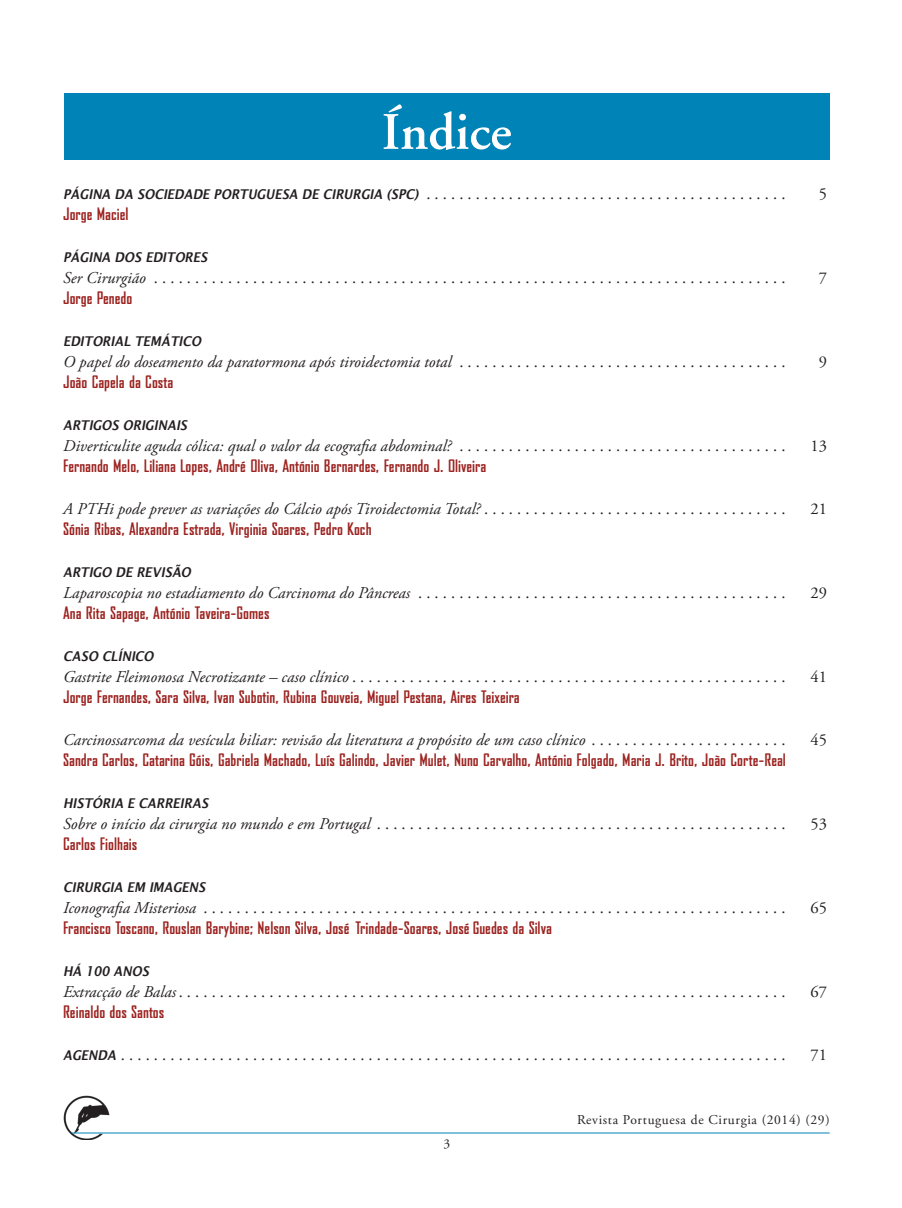
<style>
.page{position:relative;width:902px;height:1208px;background:#fff}
.page>*{position:absolute;margin:0;border:0;box-sizing:border-box;transform-origin:0 0}
.t1{font:600 52.5px "Adobe Garamond";color:#fff}
.Autor{font:700 16.5px "Agency";color:#9c2320}
._01_Titulo{font:italic 16.5px "Adobe Garamond Pro";color:#231f20}
.Texto{font:16.5px "Adobe Garamond Pro";color:#231f20}
.Titulo{font:16.5px "Adobe Garamond Pro";color:#231f20}
._01_Titulo-2{font:16.5px "Adobe Garamond Pro";color:#231f20}
.Texto-2{font:italic 16.5px "Adobe Garamond Pro";color:#231f20}
.Textos{font:italic 16.5px "Adobe Garamond Pro";color:#231f20}
.Textos-2{font:16.5px "Adobe Garamond Pro";color:#231f20}
.Titulo-2{font:italic 600 13.5px "Lucida Sans";color:#231f20;scale:.9 1}
.t2{font:13.5px "Adobe Garamond Pro";letter-spacing:.05em;color:#231f20}
.s1{font-family:"Lucida Sans";font-weight:600;font-style:italic;font-size:13.5px}
.s2{font-style:italic}
.s3{font-style:normal}
</style>
<div class="page">
<img style="left:64px;top:1095px;width:45px;height:45px">
<hr style="left:72px;top:1132px;width:757px;height:1px;background:#0083b6">
<div style="left:64px;top:94px;width:765px;height:66px;background:#0083b6"></div>
<p class="t1" style="left:381px;top:103px;width:132px">Índice</p>
<p class="Titulo" style="left:63px;top:184px;width:715px"><span class="s1">PÁGINA DA SOCIEDADE PORTUGUESA DE CIRURGIA (SPC)</span> . . . . . . . . . . . . . . . . . . . . . . . . . . . . . . . . . . . . . . . . . . .</p>
<p class="Titulo" style="left:818px;top:184px;width:10px">5</p>
<p class="Autor" style="left:63px;top:205px;width:67px">Jorge Maciel</p>
<p class="Titulo-2" style="left:63px;top:250px;width:162px">PÁGINA DOS EDITORES</p>
<p class="Textos-2" style="left:63px;top:268px;width:715px"><span class="s2">Ser Cirurgião</span> . . . . . . . . . . . . . . . . . . . . . . . . . . . . . . . . . . . . . . . . . . . . . . . . . . . . . . . . . . . . . . . . . . . . . . . . . . . .</p>
<p class="Textos-2" style="left:818px;top:268px;width:10px">7</p>
<p class="Autor" style="left:63px;top:289px;width:71px">Jorge Penedo</p>
<p class="Titulo-2" style="left:63px;top:334px;width:155px">EDITORIAL TEMÁTICO</p>
<p class="Textos" style="left:63px;top:352px;width:715px">O papel do doseamento da paratormona após tiroidectomia total <span class="s3">. . . . . . . . . . . . . . . . . . . . . . . . . . . . . . . . . . . . . . .</span></p>
<p class="Textos-2" style="left:818px;top:352px;width:10px">9</p>
<p class="Autor" style="left:63px;top:373px;width:112px">João Capela da Costa</p>
<p class="Titulo-2" style="left:63px;top:418px;width:139px">ARTIGOS ORIGINAIS</p>
<p class="_01_Titulo" style="left:63px;top:436px;width:715px">Diverticulite aguda cólica: qual o valor da ecografia abdominal? <span class="s3">. . . . . . . . . . . . . . . . . . . . . . . . . . . . . . . . . . . . . . .</span></p>
<p class="_01_Titulo-2" style="left:810px;top:436px;width:18px">13</p>
<p class="Autor" style="left:63px;top:457px;width:425px">Fernando Melo, Liliana Lopes, André Oliva, António Bernardes, Fernando J. Oliveira</p>
<p class="_01_Titulo" style="left:63px;top:499px;width:715px">A PTHi pode prever as variações do Cálcio após Tiroidectomia Total? <span class="s3">. . . . . . . . . . . . . . . . . . . . . . . . . . . . . . . . . . . .</span></p>
<p class="_01_Titulo-2" style="left:810px;top:499px;width:18px">21</p>
<p class="Autor" style="left:63px;top:520px;width:310px">Sónia Ribas, Alexandra Estrada, Virginia Soares, Pedro Koch</p>
<p class="Titulo-2" style="left:63px;top:565px;width:143px">ARTIGO DE REVISÃO</p>
<p class="_01_Titulo" style="left:63px;top:583px;width:715px">Laparoscopia no estadiamento do Carcinoma do Pâncreas <span class="s3">. . . . . . . . . . . . . . . . . . . . . . . . . . . . . . . . . . . . . . . . . . . .</span></p>
<p class="_01_Titulo-2" style="left:810px;top:583px;width:18px">29</p>
<p class="Autor" style="left:63px;top:604px;width:208px">Ana Rita Sapage, António Taveira-Gomes</p>
<p class="Titulo-2" style="left:63px;top:649px;width:102px">CASO CLÍNICO</p>
<p class="_01_Titulo-2" style="left:63px;top:667px;width:715px"><span class="s2">Gastrite Fleimonosa Necrotizante – caso clínico</span> . . . . . . . . . . . . . . . . . . . . . . . . . . . . . . . . . . . . . . . . . . . . . . . . . . . .</p>
<p class="_01_Titulo-2" style="left:810px;top:667px;width:18px">41</p>
<p class="Autor" style="left:63px;top:688px;width:458px">Jorge Fernandes, Sara Silva, Ivan Subotin, Rubina Gouveia, Miguel Pestana, Aires Teixeira</p>
<p class="Texto-2" style="left:63px;top:730px;width:715px">Carcinossarcoma da vesícula biliar: revisão da literatura a propósito de um caso clínico <span class="s3">. . . . . . . . . . . . . . . . . . . . . . .</span></p>
<p class="Texto" style="left:810px;top:730px;width:18px">45</p>
<p class="Autor" style="left:63px;top:751px;width:724px">Sandra Carlos, Catarina Góis, Gabriela Machado, Luís Galindo, Javier Mulet, Nuno Carvalho, António Folgado, Maria J. Brito, João Corte-Real</p>
<p class="Titulo-2" style="left:63px;top:796px;width:163px">HISTÓRIA E CARREIRAS</p>
<p class="Texto" style="left:63px;top:814px;width:715px"><span class="s2">Sobre o início da cirurgia no mundo e em Portugal</span> . . . . . . . . . . . . . . . . . . . . . . . . . . . . . . . . . . . . . . . . . . . . . . . . .</p>
<p class="Texto" style="left:810px;top:814px;width:18px">53</p>
<p class="Autor" style="left:63px;top:835px;width:76px">Carlos Fiolhais</p>
<p class="Titulo-2" style="left:63px;top:880px;width:160px">CIRURGIA EM IMAGENS</p>
<p class="Texto" style="left:63px;top:898px;width:715px"><span class="s2">Iconografia Misteriosa</span> . . . . . . . . . . . . . . . . . . . . . . . . . . . . . . . . . . . . . . . . . . . . . . . . . . . . . . . . . . . . . . . . . . . . . .</p>
<p class="Texto" style="left:810px;top:898px;width:18px">65</p>
<p class="Autor" style="left:63px;top:919px;width:490px">Francisco Toscano, Rouslan Barybine; Nelson Silva, José Trindade-Soares, José Guedes da Silva</p>
<p class="Titulo-2" style="left:63px;top:964px;width:97px">HÁ 100 ANOS</p>
<p class="Texto" style="left:63px;top:982px;width:715px"><span class="s2">Extracção de Balas</span> . . . . . . . . . . . . . . . . . . . . . . . . . . . . . . . . . . . . . . . . . . . . . . . . . . . . . . . . . . . . . . . . . . . . . . . . .</p>
<p class="Texto" style="left:810px;top:982px;width:18px">67</p>
<p class="Autor" style="left:63px;top:1003px;width:103px">Reinaldo dos Santos</p>
<p class="Titulo" style="left:63px;top:1045px;width:715px"><span class="s1">AGENDA</span> . . . . . . . . . . . . . . . . . . . . . . . . . . . . . . . . . . . . . . . . . . . . . . . . . . . . . . . . . . . . . . . . . . . . . . . . . . . . . . . .</p>
<p class="Titulo" style="left:810px;top:1045px;width:18px">71</p>
<p class="t2" style="left:443px;top:1135px;width:8px">3</p>
<p class="t2" style="left:577px;top:1111px;width:254px">Revista Portuguesa de Cirurgia (2014) (29)</p>
</div>
